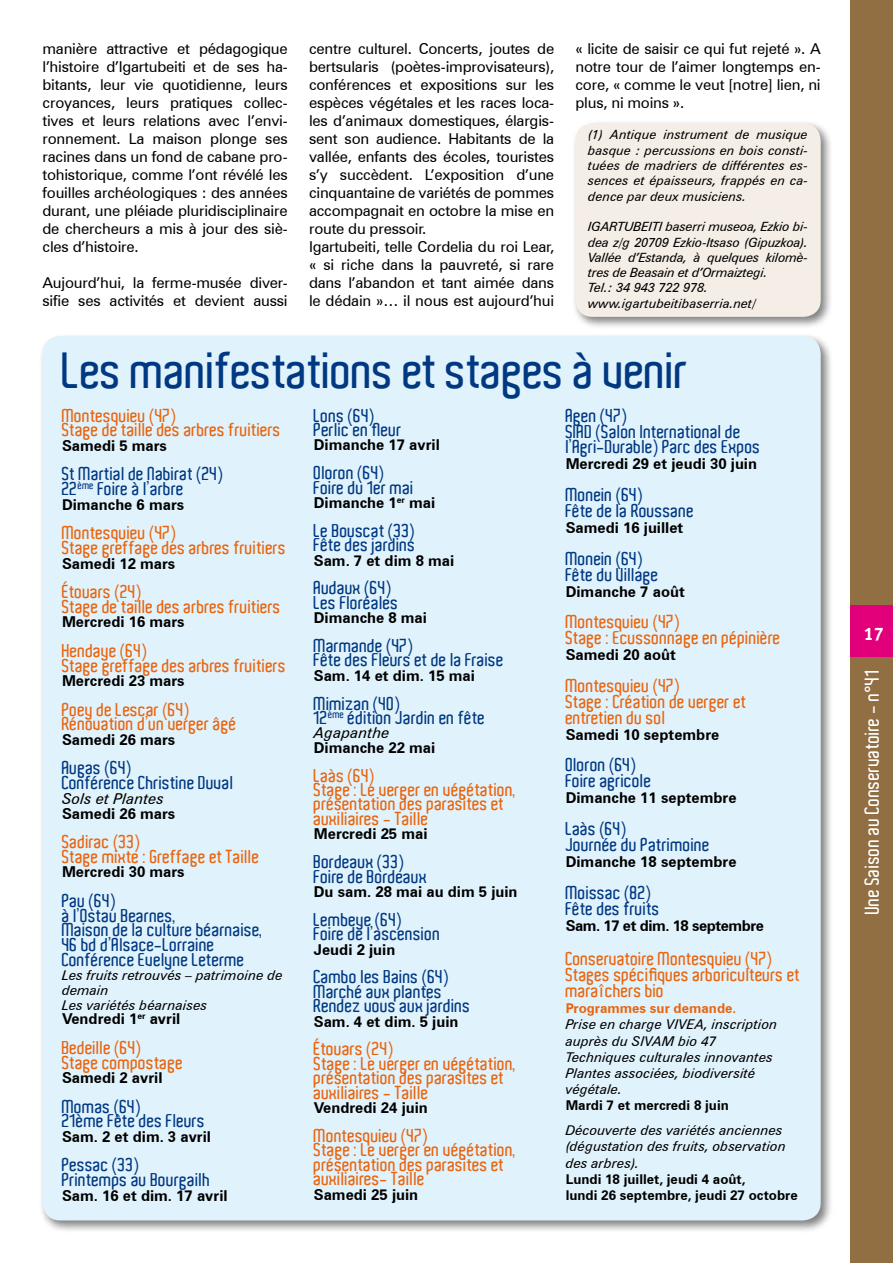
<style>
.page{position:relative;width:893px;height:1263px;background:#fff}
.page>*{position:absolute;margin:0;border:0;box-sizing:border-box;transform-origin:0 0}
.t1{font:600 49.5px "Aldo";letter-spacing:-.015em;color:#003882}
.t2{font:600 19.5px "Aldo";color:#fff}
.t3{font:600 18px/14.4px "Aldo";color:#ea640d}
.t4{font:600 18px/14.4px "Aldo";color:#003882}
.t5{font:18px "Meta Bold CELF Roman";color:#fff}
.t6{font:15px/18px "Zurich BT";letter-spacing:-.015em;color:#000;text-align:justify}
.t7{font:700 15px "Zurich BT";color:#000}
.t8{font:700 15px "Zurich BT";letter-spacing:-.03em;color:#000}
.t9{font:italic 15px "Zurich BT";color:#000}
.t10{font:italic 13.5px/16.2px "Zurich BT";color:#000}
.t11{font:700 13.5px/16.2px "Zurich BT";color:#000}
.t12{font:700 13.5px "Zurich BT";color:#ea640d}
.t13{font:italic 12.75px/15.3px "Zurich BT";letter-spacing:-.02em;color:#000;text-align:justify}
</style>
<div class="page">
<div style="left:39px;top:332px;width:801px;height:909px;background:#000;opacity:.5"></div>
<div style="left:43px;top:336px;width:778px;height:884px;background:#e0f2fb;border-radius:18px"></div>
<div style="left:571px;top:120px;width:268px;height:216px;background:#000;opacity:.5"></div>
<div style="left:575px;top:124px;width:246px;height:193px;background:#f4eee6;border-radius:17px"></div>
<div style="left:850px;top:0;width:43px;height:1263px;background:#916f43"></div>
<div style="left:850px;top:606px;width:43px;height:51px;background:#e2007a"></div>
<p class="t6" style="left:43px;top:39px;width:247px">manière attractive et pédagogique l’histoire d’Igartubeiti et de ses ha&shy;bitants, leur vie quotidienne, leurs croyances, leurs pratiques collec&shy;tives et leurs relations avec l’envi&shy;ronnement. La maison plonge ses racines dans un fond de cabane pro&shy;tohistorique, comme l’ont révélé les fouilles archéologiques : des années durant, une pléiade pluridisciplinaire de chercheurs a mis à jour des siè&shy;cles d’histoire.</p>
<p class="t6" style="left:43px;top:273px;width:247px">Aujourd’hui, la ferme-musée diver&shy;sifie ses activités et devient aussi</p>
<p class="t6" style="left:309px;top:39px;width:247px;text-align:left">centre culturel. Concerts, joutes de bertsularis (poètes-improvisateurs), conférences et expositions sur les espèces végétales et les races loca&shy;les d’animaux domestiques, élargis&shy;sent son audience. Habitants de la vallée, enfants des écoles, touristes s’y succèdent. L’exposition d’une cinquantaine de variétés de pommes accompagnait en octobre la mise en route du pressoir.<br>Igartubeiti, telle Cordelia du roi Lear, « si riche dans la pauvreté, si rare dans l’abandon et tant aimée dans le dédain »… il nous est aujourd’hui</p>
<p class="t6" style="left:575px;top:39px;width:247px">« licite de saisir ce qui fut rejeté ». A notre tour de l’aimer longtemps en&shy;core, « comme le veut [notre] lien, ni plus, ni moins ».</p>
<p class="t13" style="left:588px;top:127px;width:221px">(1) Antique instrument de musique basque : percussions en bois consti&shy;tuées de madriers de différentes es&shy;sences et épaisseurs, frappés en ca&shy;dence par deux musiciens.</p>
<p class="t13" style="left:588px;top:219px;width:221px;text-align:left">IGARTUBEITI baserri museoa, Ezkio bi&shy;dea z/g 20709 Ezkio-Itsaso (Gipuzkoa).<br>Vallée d’Estanda, à quelques kilomè&shy;tres de Beasain et d’Ormaiztegi.<br>Tel.: 34 943 722 978. www.igartubeitibaserria.net/</p>
<h1 class="t1" style="left:62px;top:342px;width:628px">Les manifestations et stages à venir</h1>
<p class="t3" style="left:62px;top:408px;width:221px">Montesquieu (47)<br>Stage de taille des arbres fruitiers</p>
<p class="t7" style="left:62px;top:437px;width:107px">Samedi 5 mars</p>
<p class="t4" style="left:62px;top:467px;width:163px">St Martial de Nabirat (24)<br>22<sup>ème</sup> Foire à l’arbre</p>
<p class="t7" style="left:62px;top:495px;width:124px">Dimanche 6 mars</p>
<p class="t3" style="left:62px;top:526px;width:226px">Montesquieu (47)<br>Stage greffage des arbres fruitiers</p>
<p class="t7" style="left:62px;top:554px;width:115px">Samedi 12 mars</p>
<p class="t3" style="left:62px;top:584px;width:221px">étouars (24)<br>Stage de taille des arbres fruitiers</p>
<p class="t7" style="left:62px;top:613px;width:124px">Mercredi 16 mars</p>
<p class="t3" style="left:62px;top:643px;width:226px">Hendaye (64)<br>Stage greffage des arbres fruitiers</p>
<p class="t7" style="left:62px;top:672px;width:124px">Mercredi 23 mars</p>
<p class="t3" style="left:62px;top:702px;width:176px">Poey de Lescar (64)<br>Rénovation d’un verger âgé</p>
<p class="t7" style="left:62px;top:731px;width:115px">Samedi 26 mars</p>
<p class="t4" style="left:62px;top:761px;width:173px">Augas (64)<br>Conférence Christine Duval</p>
<p class="t9" style="left:62px;top:789px;width:104px">Sols et Plantes</p>
<p class="t7" style="left:62px;top:804px;width:115px">Samedi 26 mars</p>
<p class="t3" style="left:62px;top:834px;width:199px">Sadirac (33)<br>Stage mixte : Greffage et Taille</p>
<p class="t7" style="left:62px;top:863px;width:124px">Mercredi 30 mars</p>
<p class="t4" style="left:62px;top:893px;width:202px">Pau (64)<br>à l’Ostau Bearnes,<br>Maison de la culture béarnaise,<br>46 bd d’Alsace-Lorraine<br>Conférence Evelyne Leterme</p>
<p class="t10" style="left:62px;top:968px;width:223px;line-height:14.7px">Les fruits retrouvés – patrimoine de demain<br>Les variétés béarnaises</p>
<p class="t7" style="left:62px;top:1010px;width:120px">Vendredi 1<sup>er</sup> avril</p>
<p class="t3" style="left:62px;top:1040px;width:123px">Bedeille (64)<br>Stage compostage</p>
<p class="t7" style="left:62px;top:1069px;width:102px">Samedi 2 avril</p>
<p class="t4" style="left:62px;top:1099px;width:145px">Momas (64)<br>21ème Fête des Fleurs</p>
<p class="t7" style="left:62px;top:1127px;width:151px">Sam. 2 et dim. 3 avril</p>
<p class="t4" style="left:62px;top:1158px;width:150px">Pessac (33)<br>Printemps au Bourgailh</p>
<p class="t7" style="left:62px;top:1186px;width:167px">Sam. 16 et dim. 17 avril</p>
<p class="t4" style="left:314px;top:408px;width:90px">Lons (64)<br>Perlic en fleur</p>
<p class="t7" style="left:314px;top:436px;width:127px">Dimanche 17 avril</p>
<p class="t4" style="left:314px;top:466px;width:102px">Oloron (64)<br>Foire du 1er mai</p>
<p class="t7" style="left:314px;top:494px;width:123px">Dimanche 1<sup>er</sup> mai</p>
<p class="t4" style="left:314px;top:523px;width:103px">Le Bouscat (33)<br>Fête des jardins</p>
<p class="t7" style="left:314px;top:551px;width:142px">Sam. 7 et dim 8 mai</p>
<p class="t4" style="left:314px;top:581px;width:86px">Audaux (64)<br>Les Floréales</p>
<p class="t7" style="left:314px;top:609px;width:115px">Dimanche 8 mai</p>
<p class="t4" style="left:314px;top:639px;width:192px">Marmande (47)<br>Fête des Fleurs et de la Fraise</p>
<p class="t7" style="left:314px;top:666px;width:163px">Sam. 14 et dim. 15 mai</p>
<p class="t4" style="left:314px;top:696px;width:173px">Mimizan (40)<br>12<sup>ème</sup> édition Jardin en fête</p>
<p class="t9" style="left:314px;top:724px;width:78px">Agapanthe</p>
<p class="t7" style="left:314px;top:738px;width:123px">Dimanche 22 mai</p>
<p class="t3" style="left:314px;top:768px;width:203px">Laàs (64)<br>Stage : Le verger en végétation, présentation des parasites et auxiliaires - Taille</p>
<p class="t7" style="left:314px;top:825px;width:115px">Mercredi 25 mai</p>
<p class="t4" style="left:314px;top:855px;width:116px">Bordeaux (33)<br>Foire de Bordeaux</p>
<p class="t7" style="left:314px;top:882px;width:205px">Du sam. 28 mai au dim 5 juin</p>
<p class="t4" style="left:314px;top:912px;width:128px">Lembeye (64)<br>Foire de l’ascension</p>
<p class="t7" style="left:314px;top:940px;width:83px">Jeudi 2 juin</p>
<p class="t4" style="left:314px;top:970px;width:158px">Cambo les Bains (64)<br>Marché aux plantes<br>Rendez vous aux jardins</p>
<p class="t7" style="left:314px;top:1012px;width:146px">Sam. 4 et dim. 5 juin</p>
<p class="t3" style="left:314px;top:1042px;width:203px">étouars (24)<br>Stage : Le verger en végétation, présentation des parasites et auxiliaires - Taille</p>
<p class="t7" style="left:314px;top:1098px;width:116px">Vendredi 24 juin</p>
<p class="t3" style="left:314px;top:1128px;width:203px">Montesquieu (47)<br>Stage : Le verger en végétation, présentation des parasites et auxiliaires- Taille</p>
<p class="t7" style="left:314px;top:1185px;width:106px">Samedi 25 juin</p>
<p class="t4" style="left:566px;top:407px;width:197px;line-height:15.9px">Agen (47)<br>SIAD (Salon International de l’Agri-Durable) Parc des Expos</p>
<p class="t7" style="left:566px;top:455px;width:193px">Mercredi 29 et jeudi 30 juin</p>
<p class="t4" style="left:566px;top:487px;width:130px;line-height:15.9px">Monein (64)<br>Fête de la Roussane</p>
<p class="t7" style="left:566px;top:518px;width:119px">Samedi 16 juillet</p>
<p class="t4" style="left:566px;top:551px;width:95px;line-height:15.9px">Monein (64)<br>Fête du Village</p>
<p class="t7" style="left:566px;top:582px;width:121px">Dimanche 7 août</p>
<p class="t3" style="left:566px;top:614px;width:217px;line-height:15.9px">Montesquieu (47)<br>Stage : Ecussonnage en pépinière</p>
<p class="t7" style="left:566px;top:646px;width:112px">Samedi 20 août</p>
<p class="t3" style="left:566px;top:678px;width:182px;line-height:15.9px">Montesquieu (47)<br>Stage : Création de verger et entretien du sol</p>
<p class="t7" style="left:566px;top:725px;width:155px">Samedi 10 septembre</p>
<p class="t4" style="left:566px;top:757px;width:87px;line-height:15.9px">Oloron (64)<br>Foire agricole</p>
<p class="t7" style="left:566px;top:789px;width:172px">Dimanche 11 septembre</p>
<p class="t4" style="left:566px;top:821px;width:146px;line-height:15.9px">Laàs (64)<br>Journée du Patrimoine</p>
<p class="t7" style="left:566px;top:852px;width:172px">Dimanche 18 septembre</p>
<p class="t4" style="left:566px;top:884px;width:96px;line-height:15.9px">Moissac (82)<br>Fête des fruits</p>
<p class="t8" style="left:566px;top:916px;width:200px">Sam. 17 et dim. 18 septembre</p>
<p class="t3" style="left:566px;top:950px;width:236px;line-height:16.2px">Conservatoire Montesquieu (47)<br>Stages spécifiques arboriculteurs et maraîchers bio</p>
<p class="t12" style="left:566px;top:1000px;width:172px">Programmes sur demande.</p>
<p class="t10" style="left:566px;top:1016px;width:213px">Prise en charge VIVEA, inscription auprès du SIVAM bio 47<br>Techniques culturales innovantes<br>Plantes associées, biodiversité végétale.</p>
<p class="t11" style="left:566px;top:1097px;width:165px">Mardi 7 et mercredi 8 juin</p>
<p class="t10" style="left:566px;top:1122px;width:222px">Découverte des variétés anciennes (dégustation des fruits, observation des arbres).</p>
<p class="t11" style="left:566px;top:1171px;width:234px">Lundi 18 juillet, jeudi 4 août,<br>lundi 26 septembre, jeudi 27 octobre</p>
<p class="t5" style="left:864px;top:623px;width:22px">17</p>
<h2 class="t2" style="left:861px;top:914px;width:246px;rotate:-90deg">Une Saison au Conservatoire - n°41</h2>
</div>
